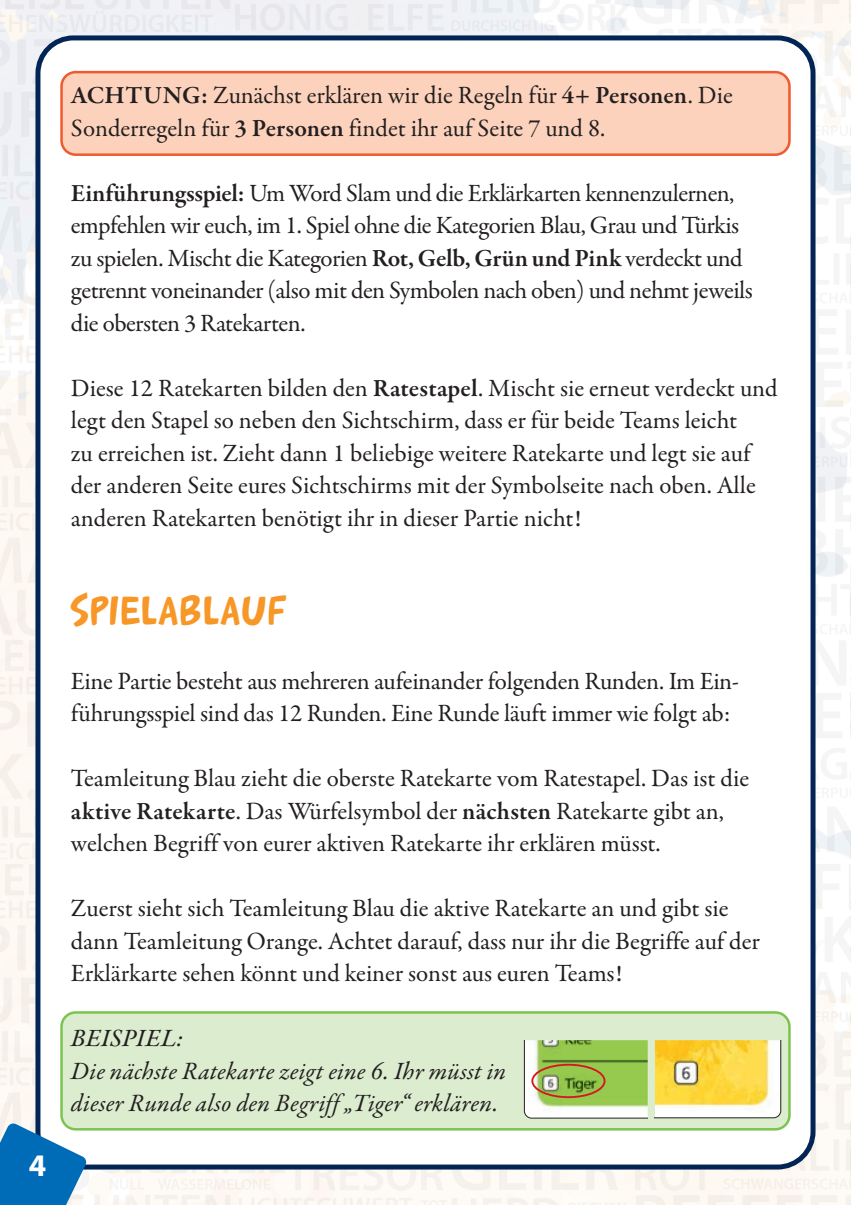
<style>
.page{position:relative;width:851px;height:1205px;background:#fff}
.page>*{position:absolute;margin:0;border:0;box-sizing:border-box;transform-origin:0 0}
.Fließtext{font:40px "Arnold 21";letter-spacing:.015em;color:#f79727}
.t1{font:700 31.5px "Myriad Pro";color:#fff}
.Fließtext-2{font:25px/32.5px "Garamond Premr Pro";letter-spacing:-.005em;color:#231f20}
.Fließtext-3{font:italic 25px/32.5px "Garamond Premr Pro";letter-spacing:.005em;color:#231f20}
.s1{font-weight:600}
.s2{font-family:"Garamond Premr Pro Med It";font-style:normal}
</style>
<div class="page">
<img style="left:0;top:0;width:850px;height:1205px">
<div style="left:38px;top:38px;width:774px;height:1129px;background:#fff;border-radius:35px"></div>
<div style="left:35px;top:35px;width:780px;height:1134px;border:5px solid #032555;border-radius:35px"></div>
<div style="left:61px;top:1012px;width:728px;height:117px;background:#dbeccf;border-radius:14px"></div>
<div style="left:60px;top:1011px;width:730px;height:119px;border:2px solid #7cc352;border-radius:14px"></div>
<div style="left:61px;top:72px;width:728px;height:83px;background:#fcd2bc;border-radius:14px"></div>
<div style="left:60px;top:71px;width:730px;height:85px;border:2px solid #f1592f;border-radius:14px"></div>
<svg style="left:654px;top:1040px;width:127px;height:78px;background:#f5db73"></svg>
<svg style="left:524px;top:1040px;width:123px;height:78px;background:#abca78"></svg>
<div style="left:531px;top:1064px;width:74px;height:34px;border:2px solid #d7171f;border-radius:50%"></div>
<svg style="left:0;top:1122px;width:87px;height:83px"></svg>
<p class="t1" style="left:29px;top:1145px;width:19px">4</p>
<p class="Fließtext-2" style="left:71px;top:80px;width:663px"><span class="s1">ACHTUNG:</span> Zunächst erklären wir die Regeln für <span class="s1">4+ Personen</span>. Die<br>Sonderregeln für <span class="s1">3 Personen</span> findet ihr auf Seite 7 und 8.</p>
<p class="Fließtext-2" style="left:71px;top:177px;width:683px"><span class="s1">Einführungsspiel:</span> Um Word Slam und die Erklärkarten kennenzulernen, empfehlen wir euch, im 1. Spiel ohne die Kategorien Blau, Grau und Türkis zu spielen. Mischt die Kategorien <span class="s1">Rot, Gelb, Grün und Pink</span> verdeckt und getrennt voneinander (also mit den Symbolen nach oben) und nehmt jeweils die obersten 3 Ratekarten.</p>
<p class="Fließtext-2" style="left:71px;top:372px;width:708px">Diese 12 Ratekarten bilden den <span class="s1">Ratestapel</span>. Mischt sie erneut verdeckt und legt den Stapel so neben den Sichtschirm, dass er für beide Teams leicht<br>zu erreichen ist. Zieht dann 1 beliebige weitere Ratekarte und legt sie auf der anderen Seite eures Sichtschirms mit der Symbolseite nach oben. Alle anderen Ratekarten benötigt ihr in dieser Partie nicht!</p>
<p class="Fließtext" style="left:71px;top:585px;width:218px">SPIELABLAUF</p>
<p class="Fließtext-2" style="left:71px;top:665px;width:669px">Eine Partie besteht aus mehreren aufeinander folgenden Runden. Im Ein&shy;führungsspiel sind das 12 Runden. Eine Runde läuft immer wie folgt ab:</p>
<p class="Fließtext-2" style="left:71px;top:762px;width:679px">Teamleitung Blau zieht die oberste Ratekarte vom Ratestapel. Das ist die <span class="s1">aktive Ratekarte</span>. Das Würfelsymbol der <span class="s1">nächsten</span> Ratekarte gibt an, welchen Begriff von eurer aktiven Ratekarte ihr erklären müsst.</p>
<p class="Fließtext-2" style="left:71px;top:892px;width:690px">Zuerst sieht sich Teamleitung Blau die aktive Ratekarte an und gibt sie dann Teamleitung Orange. Achtet darauf, dass nur ihr die Begriffe auf der<br>Erklärkarte sehen könnt und keiner sonst aus euren Teams!</p>
<p class="Fließtext-3" style="left:71px;top:1023px;width:437px"><span class="s2">BEISPIEL:<br></span>Die nächste Ratekarte zeigt eine 6. Ihr müsst in dieser Runde also den Begriff „Tiger“ erklären.</p>
</div>
